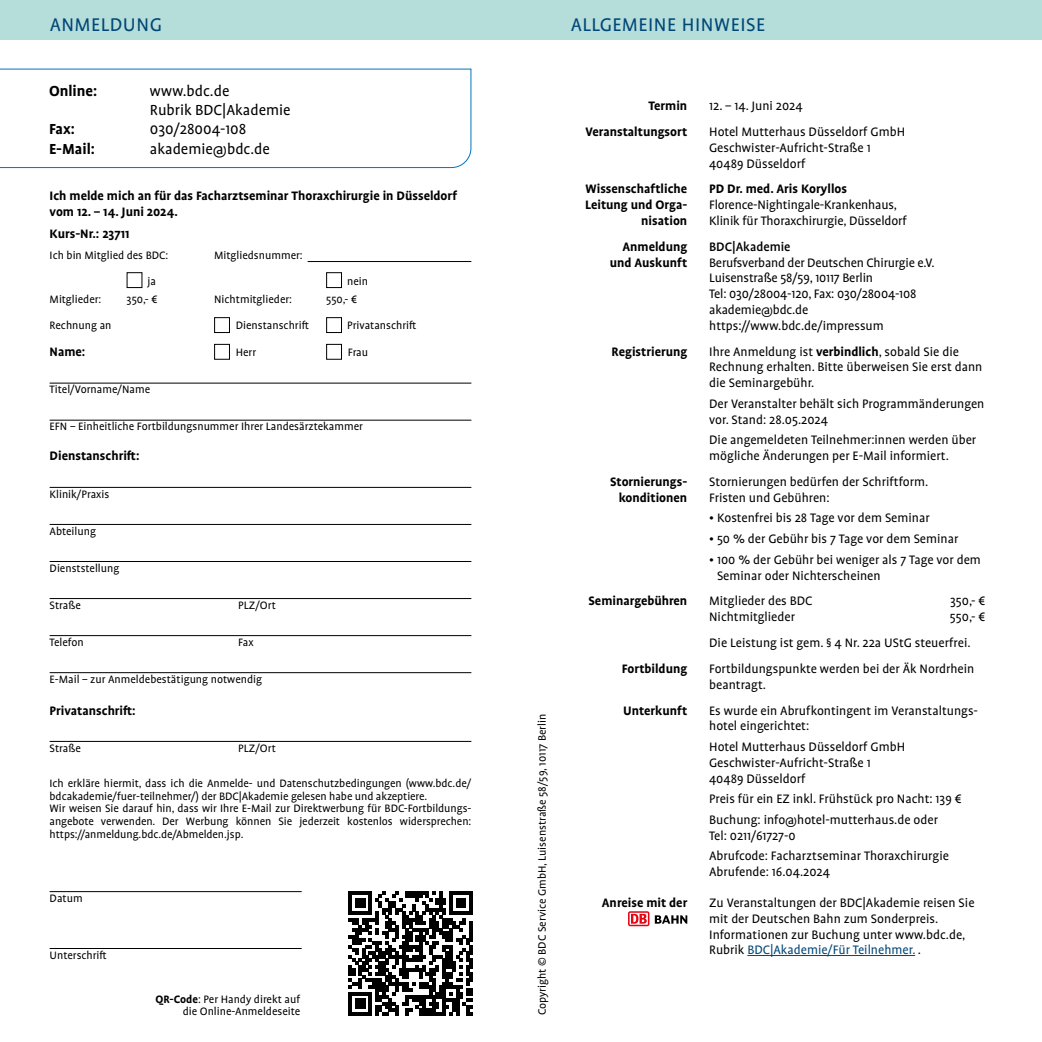
<style>
.page{position:relative;width:1042px;height:1042px;background:#fff}
.page>*{position:absolute;margin:0;border:0;box-sizing:border-box;transform-origin:0 0}
.Head_blauer_Kasten{font:21px "Profile Pro";letter-spacing:.025em;color:#004676}
.t1{font:16.62px/19.2px "Profile Pro";color:#000}
.t2{font:700 16.62px "Profile Pro";color:#000}
.allgemeine_Hinweise_rechts{font:14px/15.8px "Profile Pro";color:#000}
.allgemeine_Hinweise_links{font:700 14px/15.8px "Profile Pro";color:#000;text-align:right}
.allgemeine_Hinweise_rechts-2{font:500 14px "Profile Pro";color:#000}
.t3{font:12.25px/12.6px "Profile Pro";color:#000;text-align:right}
.s1{font-weight:700}
.s2{color:#004676}
</style>
<div class="page">
<div style="left:0;top:0;width:1042px;height:40px;background:#b5ddda"></div>
<svg style="left:628px;top:911px;width:21px;height:15px"></svg>
<div style="left:629px;top:913px;width:19px;height:11px;background:#fff"></div>
<svg style="left:631px;top:914px;width:16px;height:9px"></svg>
<svg style="left:655px;top:915px;width:32px;height:8px"></svg>
<hr style="left:747px;top:955px;width:168px;height:1px;background:#004676">
<hr style="left:308px;top:261px;width:163px;height:1px;background:#000">
<hr style="left:50px;top:383px;width:421px;height:1px;background:#000">
<hr style="left:50px;top:420px;width:421px;height:1px;background:#000">
<hr style="left:50px;top:487px;width:421px;height:1px;background:#000">
<hr style="left:50px;top:524px;width:421px;height:1px;background:#000">
<hr style="left:50px;top:561px;width:421px;height:1px;background:#000">
<hr style="left:50px;top:598px;width:421px;height:1px;background:#000">
<hr style="left:50px;top:635px;width:421px;height:1px;background:#000">
<hr style="left:50px;top:672px;width:421px;height:1px;background:#000">
<hr style="left:50px;top:741px;width:421px;height:1px;background:#000">
<hr style="left:50px;top:891px;width:252px;height:1px;background:#000">
<hr style="left:50px;top:948px;width:252px;height:1px;background:#000">
<div style="left:127px;top:272px;width:15px;height:16px;border:1px solid #000"></div>
<div style="left:326px;top:272px;width:16px;height:16px;border:1px solid #000"></div>
<div style="left:214px;top:317px;width:16px;height:16px;border:1px solid #000"></div>
<div style="left:326px;top:317px;width:16px;height:16px;border:1px solid #000"></div>
<div style="left:214px;top:344px;width:16px;height:16px;border:1px solid #000"></div>
<div style="left:326px;top:344px;width:16px;height:16px;border:1px solid #000"></div>
<svg style="left:0;top:68px;width:472px;height:100px"></svg>
<svg style="left:348px;top:891px;width:124px;height:124px"></svg>
<p class="Head_blauer_Kasten" style="left:50px;top:13px;width:114px">ANMELDUNG</p>
<p class="t2" style="left:49px;top:81px;width:50px">Online:</p>
<p class="t1" style="left:150px;top:82px;width:142px">www.bdc.de<br>Rubrik BDC|Akademie</p>
<p class="t2" style="left:49px;top:119px;width:27px">Fax:</p>
<p class="t1" style="left:150px;top:120px;width:98px">030/28004-108</p>
<p class="t2" style="left:49px;top:139px;width:47px">E-Mail:</p>
<p class="t1" style="left:150px;top:140px;width:121px">akademie@bdc.de</p>
<p class="allgemeine_Hinweise_links" style="left:50px;top:187px;width:409px;line-height:16.8px;text-align:left">Ich melde mich an für das Facharztseminar Thoraxchirurgie in Düsseldorf vom 12. – 14. Juni 2024.</p>
<p class="allgemeine_Hinweise_links" style="left:50px;top:226px;width:82px">Kurs-Nr.: 23711</p>
<p class="t3" style="left:50px;top:249px;width:120px">Ich bin Mitglied des BDC:</p>
<p class="t3" style="left:214px;top:249px;width:90px">Mitgliedsnummer:</p>
<p class="t3" style="left:148px;top:275px;width:10px">ja</p>
<p class="t3" style="left:347px;top:275px;width:22px">nein</p>
<p class="t3" style="left:50px;top:293px;width:53px">Mitglieder:</p>
<p class="t3" style="left:127px;top:293px;width:32px">350,- €</p>
<p class="t3" style="left:214px;top:293px;width:79px">Nichtmitglieder:</p>
<p class="t3" style="left:326px;top:293px;width:32px">550,- €</p>
<p class="t3" style="left:50px;top:320px;width:63px">Rechnung an</p>
<p class="t3" style="left:236px;top:320px;width:75px">Dienstanschrift</p>
<p class="t3" style="left:347px;top:320px;width:71px">Privatanschrift</p>
<p class="allgemeine_Hinweise_links" style="left:50px;top:344px;width:37px">Name:</p>
<p class="t3" style="left:236px;top:347px;width:22px">Herr</p>
<p class="t3" style="left:348px;top:347px;width:22px">Frau</p>
<p class="t3" style="left:50px;top:384px;width:102px">Titel/Vorname/Name</p>
<p class="t3" style="left:50px;top:421px;width:315px">EFN – Einheitliche Fortbildungsnummer Ihrer Landesärztekammer</p>
<p class="allgemeine_Hinweise_links" style="left:50px;top:448px;width:91px">Dienstanschrift:</p>
<p class="t3" style="left:50px;top:488px;width:61px">Klinik/Praxis</p>
<p class="t3" style="left:50px;top:525px;width:48px">Abteilung</p>
<p class="t3" style="left:50px;top:562px;width:71px">Dienststellung</p>
<p class="t3" style="left:50px;top:599px;width:33px">Straße</p>
<p class="t3" style="left:238px;top:599px;width:39px">PLZ/Ort</p>
<p class="t3" style="left:50px;top:636px;width:36px">Telefon</p>
<p class="t3" style="left:238px;top:636px;width:17px">Fax</p>
<p class="t3" style="left:50px;top:673px;width:214px">E-Mail – zur Anmeldebestätigung notwendig</p>
<p class="allgemeine_Hinweise_links" style="left:50px;top:702px;width:88px">Privatanschrift:</p>
<p class="t3" style="left:50px;top:742px;width:33px">Straße</p>
<p class="t3" style="left:238px;top:742px;width:39px">PLZ/Ort</p>
<p class="t3" style="left:50px;top:777px;width:423px;text-align:left">Ich erkläre hiermit, dass ich die Anmelde- und Datenschutzbedingungen (www.bdc.de/ bdcakademie/fuer-teilnehmer/) der BDC|Akademie gelesen habe und akzeptiere.</p>
<p class="t3" style="left:50px;top:802px;width:423px;text-align:justify">Wir weisen Sie darauf hin, dass wir Ihre E-Mail zur Direktwerbung für BDC-Fortbildungs&shy;angebote verwenden. Der Werbung können Sie jederzeit kostenlos widersprechen: https://anmeldung.bdc.de/Abmelden.jsp.</p>
<p class="t3" style="left:50px;top:892px;width:35px">Datum</p>
<p class="t3" style="left:50px;top:949px;width:59px">Unterschrift</p>
<p class="t3" style="left:156px;top:993px;width:146px"><span class="s1">QR-Code</span>: Per Handy direkt auf die Online-Anmeldeseite</p>
<p class="Head_blauer_Kasten" style="left:571px;top:13px;width:196px">ALLGEMEINE HINWEISE</p>
<p class="t3" style="left:536px;top:1015px;width:303px;rotate:-90deg">Copyright © BDC Service GmbH, Luisenstraße 58/59, 10117 Berlin</p>
<p class="allgemeine_Hinweise_links" style="left:648px;top:98px;width:40px">Termin</p>
<p class="allgemeine_Hinweise_rechts" style="left:709px;top:99px;width:95px">12. – 14. Juni 2024</p>
<p class="allgemeine_Hinweise_links" style="left:586px;top:124px;width:103px">Veranstaltungsort</p>
<p class="allgemeine_Hinweise_rechts" style="left:709px;top:124px;width:197px">Hotel Mutterhaus Düsseldorf GmbH</p>
<p class="allgemeine_Hinweise_rechts" style="left:709px;top:140px;width:163px">Geschwister-Aufricht-Straße 1</p>
<p class="allgemeine_Hinweise_rechts" style="left:709px;top:156px;width:98px">40489 Düsseldorf</p>
<p class="allgemeine_Hinweise_links" style="left:585px;top:182px;width:104px">Wissenschaftliche<br>Leitung und Orga&shy;nisation</p>
<p class="allgemeine_Hinweise_rechts" style="left:709px;top:182px;width:199px"><span class="s1">PD Dr. med. Aris Koryllos<br></span>Florence-Nightingale-Krankenhaus,<br>Klinik für Thoraxchirurgie, Düsseldorf</p>
<p class="allgemeine_Hinweise_links" style="left:610px;top:239px;width:79px">Anmeldung und Auskunft</p>
<p class="allgemeine_Hinweise_rechts-2" style="left:709px;top:239px;width:83px">BDC|Akademie</p>
<p class="allgemeine_Hinweise_rechts" style="left:709px;top:255px;width:227px">Berufsverband der Deutschen Chirurgie e.V.</p>
<p class="allgemeine_Hinweise_rechts" style="left:709px;top:271px;width:165px">Luisenstraße 58/59, 10117 Berlin</p>
<p class="allgemeine_Hinweise_rechts" style="left:709px;top:286px;width:209px">Tel: 030/28004-120, Fax: 030/28004-108</p>
<p class="allgemeine_Hinweise_rechts" style="left:709px;top:302px;width:176px">akademie@bdc.de https://www.bdc.de/impressum</p>
<p class="allgemeine_Hinweise_links" style="left:611px;top:344px;width:77px">Registrierung</p>
<p class="allgemeine_Hinweise_rechts" style="left:709px;top:344px;width:275px">Ihre Anmeldung ist <span class="s1">verbindlich</span>, sobald Sie die<br>Rechnung erhalten. Bitte überweisen Sie erst dann die Seminargebühr.</p>
<p class="allgemeine_Hinweise_rechts" style="left:709px;top:396px;width:277px">Der Veranstalter behält sich Programmänderungen vor. Stand: 28.05.2024</p>
<p class="allgemeine_Hinweise_rechts" style="left:709px;top:432px;width:269px">Die angemeldeten Teilnehmer:innen werden über mögliche Änderungen per E-Mail informiert.</p>
<p class="allgemeine_Hinweise_links" style="left:610px;top:474px;width:79px">Stornierungs&shy;konditionen</p>
<p class="allgemeine_Hinweise_rechts" style="left:709px;top:474px;width:221px">Stornierungen bedürfen der Schriftform.<br>Fristen und Gebühren:</p>
<p class="allgemeine_Hinweise_rechts" style="left:709px;top:511px;width:222px">• Kostenfrei bis 28 Tage vor dem Seminar</p>
<p class="allgemeine_Hinweise_rechts" style="left:709px;top:531px;width:251px">• 50 % der Gebühr bis 7 Tage vor dem Seminar</p>
<p class="allgemeine_Hinweise_rechts" style="left:717px;top:552px;width:265px;text-indent:-8px">• 100 % der Gebühr bei weniger als 7 Tage vor dem<br>Seminar oder Nichterscheinen</p>
<p class="allgemeine_Hinweise_links" style="left:588px;top:593px;width:100px">Seminargebühren</p>
<p class="allgemeine_Hinweise_rechts" style="left:709px;top:594px;width:105px">Mitglieder des BDC</p>
<p class="allgemeine_Hinweise_rechts" style="left:950px;top:594px;width:37px">350,- €</p>
<p class="allgemeine_Hinweise_rechts" style="left:709px;top:609px;width:87px">Nichtmitglieder</p>
<p class="allgemeine_Hinweise_rechts" style="left:950px;top:609px;width:37px">550,- €</p>
<p class="allgemeine_Hinweise_rechts" style="left:709px;top:635px;width:263px">Die Leistung ist gem. § 4 Nr. 22a UStG steuerfrei.</p>
<p class="allgemeine_Hinweise_links" style="left:622px;top:661px;width:67px">Fortbildung</p>
<p class="allgemeine_Hinweise_rechts" style="left:709px;top:661px;width:267px">Fortbildungspunkte werden bei der Äk Nordrhein beantragt.</p>
<p class="allgemeine_Hinweise_links" style="left:623px;top:702px;width:66px">Unterkunft</p>
<p class="allgemeine_Hinweise_rechts" style="left:709px;top:703px;width:270px">Es wurde ein Abrufkontingent im Veranstaltungs&shy;hotel eingerichtet:</p>
<p class="allgemeine_Hinweise_rechts" style="left:709px;top:739px;width:197px">Hotel Mutterhaus Düsseldorf GmbH<br>Geschwister-Aufricht-Straße 1<br>40489 Düsseldorf</p>
<p class="allgemeine_Hinweise_rechts" style="left:709px;top:791px;width:254px">Preis für ein EZ inkl. Frühstück pro Nacht: 139 €</p>
<p class="allgemeine_Hinweise_rechts" style="left:709px;top:812px;width:230px">Buchung: info@hotel-mutterhaus.de oder<br>Tel: 0211/61727-0</p>
<p class="allgemeine_Hinweise_rechts" style="left:709px;top:849px;width:241px">Abrufcode: Facharztseminar Thoraxchirurgie<br>Abrufende: 16.04.2024</p>
<p class="allgemeine_Hinweise_links" style="left:602px;top:895px;width:87px">Anreise mit der</p>
<p class="allgemeine_Hinweise_rechts" style="left:709px;top:895px;width:267px">Zu Veranstaltungen der BDC|Akademie reisen Sie</p>
<p class="allgemeine_Hinweise_rechts" style="left:709px;top:911px;width:231px">mit der Deutschen Bahn zum Sonderpreis.</p>
<p class="allgemeine_Hinweise_rechts" style="left:709px;top:927px;width:258px">Informationen zur Buchung unter www.bdc.de,<br>Rubrik <span class="s2">BDC|Akademie/Für Teilnehmer.</span> .</p>
</div>
